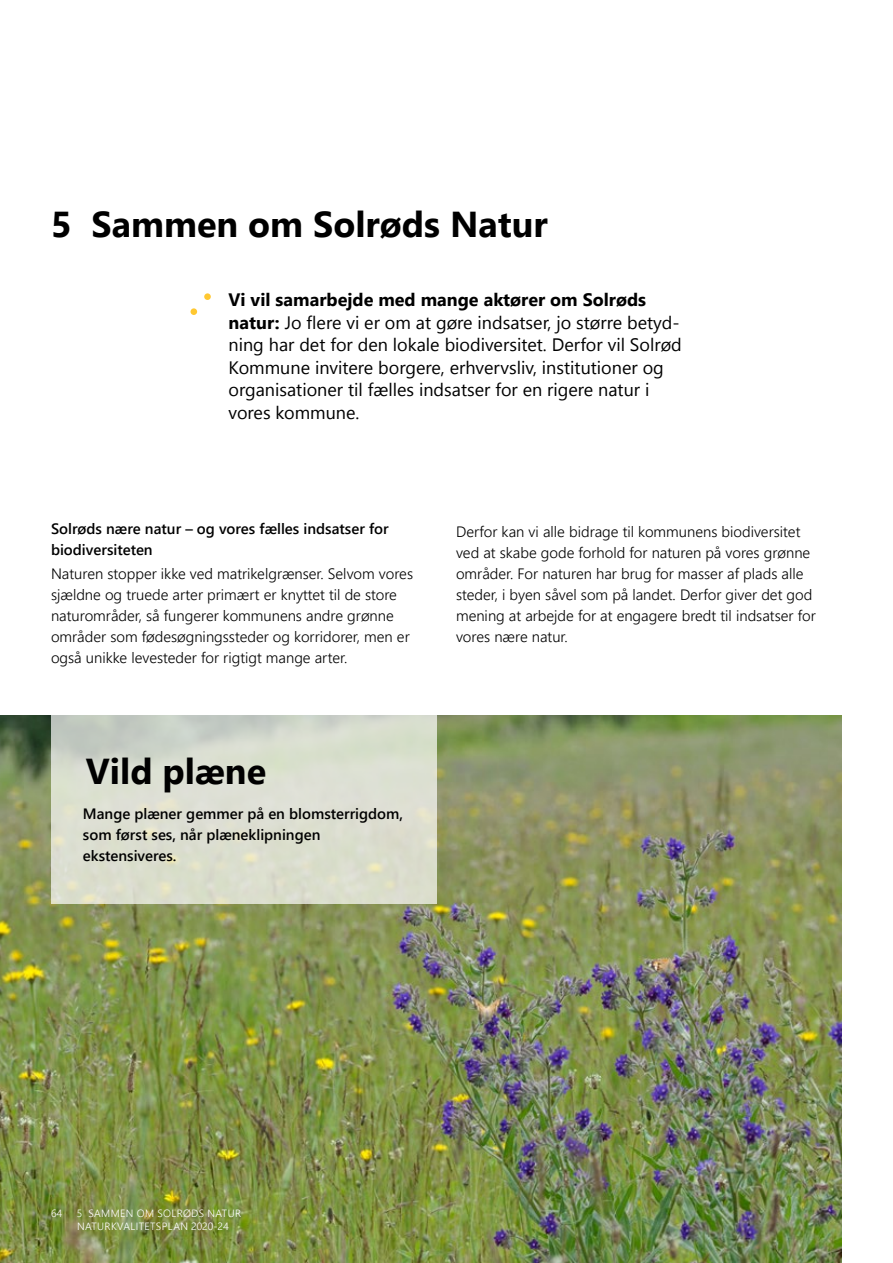
<style>
.page{position:relative;width:893px;height:1263px;background:#fff}
.page>*{position:absolute;margin:0;border:0;box-sizing:border-box;transform-origin:0 0}
.H1_Hovedrubrikker{font:700 36px "Segoe UI";color:#000}
.Tekstboks_Overskrift{font:700 36px "Segoe UI";color:#000}
.Fokuspunkter{font:18px/22.5px "Segoe UI";color:#000}
.Brødtekst{font:300 15px/21px "Segoe UI";color:#000}
.Tekstboks_tekst{font:600 15px/21px "Segoe UI";color:#000}
.H3_Mellemrubrikker{font:600 15px/21px "Segoe UI";color:#000}
.t1{font:300 10.5px "Segoe UI";letter-spacing:.035em;color:#fff}
.s1{color:#ffc831}
.s2{font-weight:700}
</style>
<div class="page">
<img style="left:0;top:715px;width:842px;height:548px">
<svg style="left:51px;top:715px;width:386px;height:189px;background:#d8dccd"></svg>
<h1 class="H1_Hovedrubrikker" style="left:51px;top:197px;width:498px">5 Sammen om Solrøds Natur</h1>
<p class="Fokuspunkter" style="left:229px;top:288px;width:455px;text-indent:-38px"><span class="s1">•</span> <span class="s2">Vi vil samarbejde med mange aktører om Solrøds natur:</span> Jo flere vi er om at gøre indsatser, jo større betyd&shy;ning har det for den lokale biodiversitet. Derfor vil Solrød Kommune invitere borgere, erhvervsliv, institutioner og organisationer til fælles indsatser for en rigere natur i vores kommune.</p>
<h3 class="H3_Mellemrubrikker" style="left:51px;top:518px;width:339px">Solrøds nære natur – og vores fælles indsatser for biodiversiteten</h3>
<p class="Brødtekst" style="left:51px;top:563px;width:364px">N aturen stopper ikke ved matrikelgrænser. Selvom vores sjældne og truede arter primært er knyttet til de store naturområder, så fungerer kommunens andre grønne områder som fødesøgningssteder og korridorer, men er også unikke levesteder for rigtigt mange arter.</p>
<h2 class="Tekstboks_Overskrift" style="left:86px;top:744px;width:182px">Vild plæne</h2>
<p class="Tekstboks_tekst" style="left:83px;top:802px;width:322px">Mange plæner gemmer på en blomsterrigdom, som først ses, når plæneklipningen ekstensiveres.</p>
<p class="Brødtekst" style="left:456px;top:521px;width:361px">Derfor kan vi alle bidrage til kommunens biodiversitet ved at skabe gode forhold for naturen på vores grønne områder. For naturen har brug for masser af plads alle steder, i byen såvel som på landet. Derfor giver det god mening at arbejde for at engagere bredt til indsatser for vores nære natur.</p>
<p class="t1" style="left:51px;top:1205px;width:13px">64</p>
<p class="t1" style="left:77px;top:1205px;width:33px">5 Samme</p>
<p class="t1" style="left:126px;top:1205px;width:117px">n om Solrøds Natur</p>
<p class="t1" style="left:77px;top:1218px;width:8px">NAT</p>
<p class="t1" style="left:97px;top:1218px;width:133px">URKVALIT ETS PLAN 2020-24</p>
</div>
